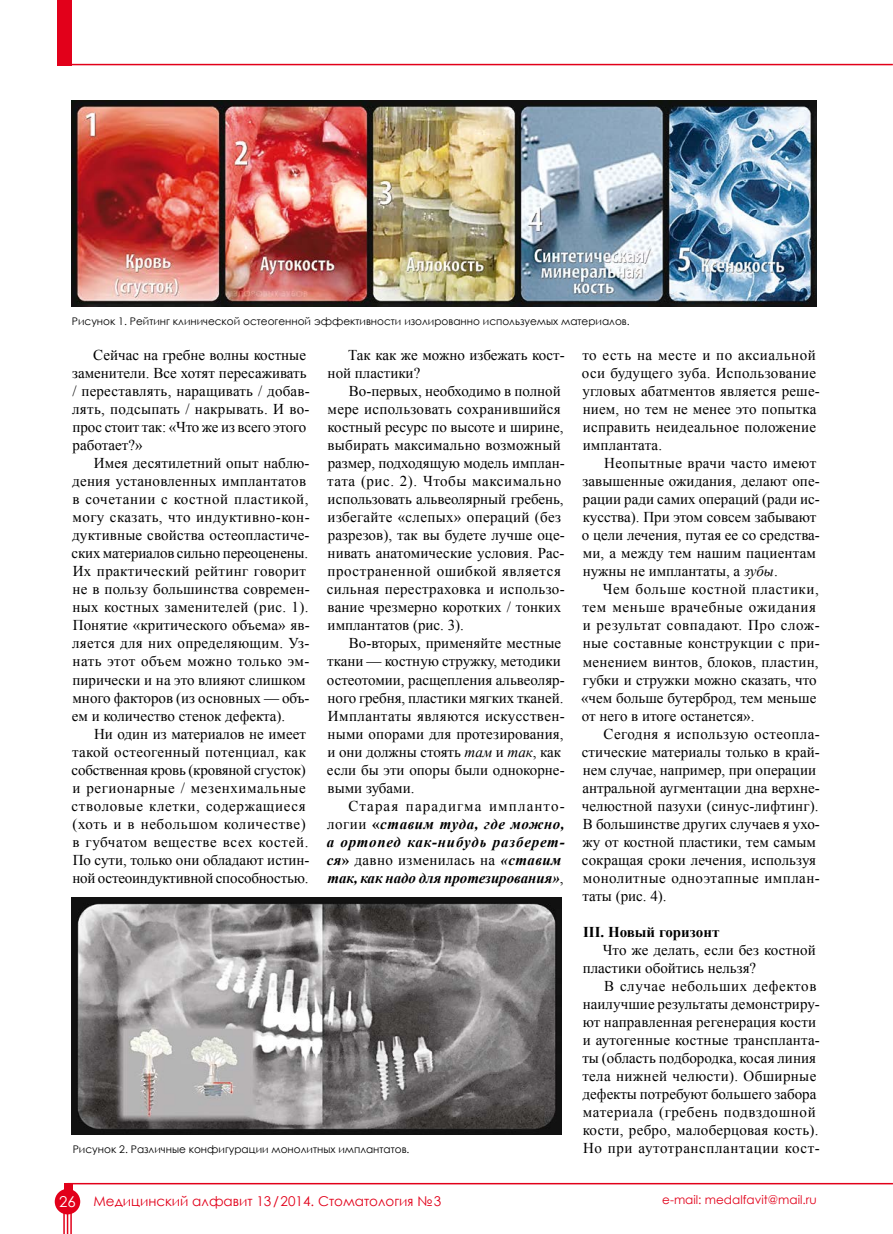
<style>
.page{position:relative;width:893px;height:1234px;background:#fff}
.page>*{position:absolute;margin:0;border:0;box-sizing:border-box;transform-origin:0 0}
.t1{font:15px/18px "Times New Roman";letter-spacing:.01em;color:#000}
.t2{font:italic 700 15px/18px "Times New Roman";letter-spacing:.035em;color:#000}
.t3{font:700 15px "Times New Roman";color:#000}
.t4{font:13.5px "Century Gothic";color:#e2001a}
.t5{font:12px "Century Gothic";color:#e2001a}
.t6{font:10.5px "Century Gothic";color:#000}
.s1{font-style:italic}
.s2{font-weight:400;font-style:normal}
.s3{font-style:normal}
.s4{font-size:15px;color:#fff}
</style>
<div class="page">
<hr style="left:65px;top:64px;width:828px;height:1px;background:#e2001a">
<hr style="left:67px;top:1182px;width:826px;height:2px;background:#e2001a">
<div style="left:57px;top:0;width:15px;height:65px;background:#e2001a"></div>
<div style="left:55px;top:1188px;width:25px;height:26px;background:#e2001a;border-radius:50%"></div>
<div style="left:64px;top:1182px;width:8px;height:28px;background:#e2001a"></div>
<hr style="left:63px;top:1210px;width:2px;height:23px;background:#e2001a">
<hr style="left:70px;top:1210px;width:2px;height:23px;background:#e2001a">
<svg style="left:67px;top:1214px;width:1px;height:19px"></svg>
<img style="left:72px;top:101px;width:744px;height:206px">
<img style="left:72px;top:897px;width:489px;height:236px">
<p class="t6" style="left:72px;top:314px;width:559px">Рисунок 1. Рейтинг клинической остеогенной эффективности изолированно используемых материалов.</p>
<p class="t1" style="left:72px;top:346px;width:239px;text-indent:21px">Сейчас на гребне волны костные заменители. Все хотят пересаживать / переставлять, наращивать / добав&shy;лять, подсыпать / накрывать. И во&shy;прос стоит так: «Что же из всего этого работает?»</p>
<p class="t1" style="left:72px;top:454px;width:240px;text-indent:22px">Имея десятилетний опыт наблю&shy;дения установленных имплантатов в сочетании с костной пластикой, могу сказать, что индуктивно-кон&shy;дуктивные свойства остеопластиче&shy;ских материалов сильно переоценены.<br>Их практический рейтинг говорит не в пользу большинства современ&shy;ных костных заменителей (рис. 1).<br>Понятие «критического объема» яв&shy;ляется для них определяющим. Уз&shy;нать этот объем можно только эм&shy;пирически и на это влияют слишком много факторов (из основных — объ&shy;ем и количество стенок дефекта).</p>
<p class="t1" style="left:72px;top:724px;width:239px;text-indent:22px">Ни один из материалов не имеет такой остеогенный потенциал, как собственная кровь (кровяной сгусток) и регионарные / мезенхимальные стволовые клетки, содержащиеся (хоть и в небольшом количестве) в губчатом веществе всех костей.<br>По сути, только они обладают истин&shy;ной остеоиндуктивной способностью.</p>
<p class="t1" style="left:328px;top:346px;width:239px;text-indent:20px">Так как же можно избежать кост&shy;ной пластики?</p>
<p class="t1" style="left:327px;top:382px;width:239px;text-indent:22px">Во-первых, необходимо в полной мере использовать сохранившийся костный ресурс по высоте и ширине, выбирать максимально возможный размер, подходящую модель имплан&shy;тата (рис. 2). Чтобы максимально использовать альвеолярный гребень, избегайте «слепых» операций (без разрезов), так вы будете лучше оце&shy;нивать анатомические условия. Рас&shy;пространенной ошибкой является сильная перестраховка и использо&shy;вание чрезмерно коротких / тонких имплантатов (рис. 3).</p>
<p class="t1" style="left:327px;top:634px;width:240px;text-indent:22px">Во-вторых, применяйте местные ткани — костную стружку, методики остеотомии, расщепления альвеоляр&shy;ного гребня, пластики мягких тканей.<br>Имплантаты являются искусствен&shy;ными опорами для протезирования, и они должны стоять <span class="s1">там</span> и <span class="s1">так</span>, как если бы эти опоры были однокорне&shy;выми зубами.</p>
<p class="t2" style="left:327px;top:796px;width:240px;text-indent:22px"><span class="s2">Старая парадигма импланто&shy;логии</span> <span class="s3">«</span>ставим туда, где можно, а ортопед как-нибудь разберет&shy;ся<span class="s3">»</span> <span class="s2">давно изменилась на</span> «ставим так, как надо для протезирования»<span class="s2">,</span></p>
<p class="t6" style="left:73px;top:1141px;width:338px">Рисунок 2. Различные конфигурации монолитных имплантатов.</p>
<p class="t4" style="left:59px;top:1191px;width:384px"><span class="s4">26</span> Медицинский алфавит 13/2014. Стоматология №3</p>
<p class="t1" style="left:582px;top:346px;width:239px">то есть на месте и по аксиальной оси будущего зуба. Использование угловых абатментов является реше&shy;нием, но тем не менее это попытка исправить неидеальное положение имплантата.</p>
<p class="t1" style="left:582px;top:454px;width:239px;text-indent:22px">Неопытные врачи часто имеют завышенные ожидания, делают опе&shy;рации ради самих операций (ради ис&shy;кусства). При этом совсем забывают о цели лечения, путая ее со средства&shy;ми, а между тем нашим пациентам нужны не имплантаты, а <span class="s1">зубы</span>.</p>
<p class="t1" style="left:581px;top:580px;width:240px;text-indent:22px">Чем больше костной пластики, тем меньше врачебные ожидания и результат совпадают. Про слож&shy;ные составные конструкции с при&shy;менением винтов, блоков, пластин, губки и стружки можно сказать, что «чем больше бутерброд, тем меньше от него в итоге останется».</p>
<p class="t1" style="left:582px;top:724px;width:240px;text-indent:22px">Сегодня я использую остеопла&shy;стические материалы только в край&shy;нем случае, например, при операции антральной аугментации дна верхне&shy;челюстной пазухи (синус-лифтинг).<br>В большинстве других случаев я ухо&shy;жу от костной пластики, тем самым сокращая сроки лечения, используя монолитные одноэтапные имплан&shy;таты (рис. 4).</p>
<p class="t3" style="left:583px;top:921px;width:138px">III. Новый горизонт</p>
<p class="t1" style="left:583px;top:940px;width:235px;text-indent:20px">Что же делать, если без костной пластики обойтись нельзя?</p>
<p class="t1" style="left:582px;top:976px;width:239px;text-indent:22px">В случае небольших дефектов наилучшие результаты демонстриру&shy;ют направленная регенерация кости и аутогенные костные транспланта&shy;ты (область подбородка, косая линия тела нижней челюсти). Обширные дефекты потребуют большего забора материала (гребень подвздошной кости, ребро, малоберцовая кость).<br>Но при аутотрансплантации кост-</p>
<p class="t5" style="left:662px;top:1190px;width:156px">e-mail: medalfavit@mail.ru</p>
</div>
